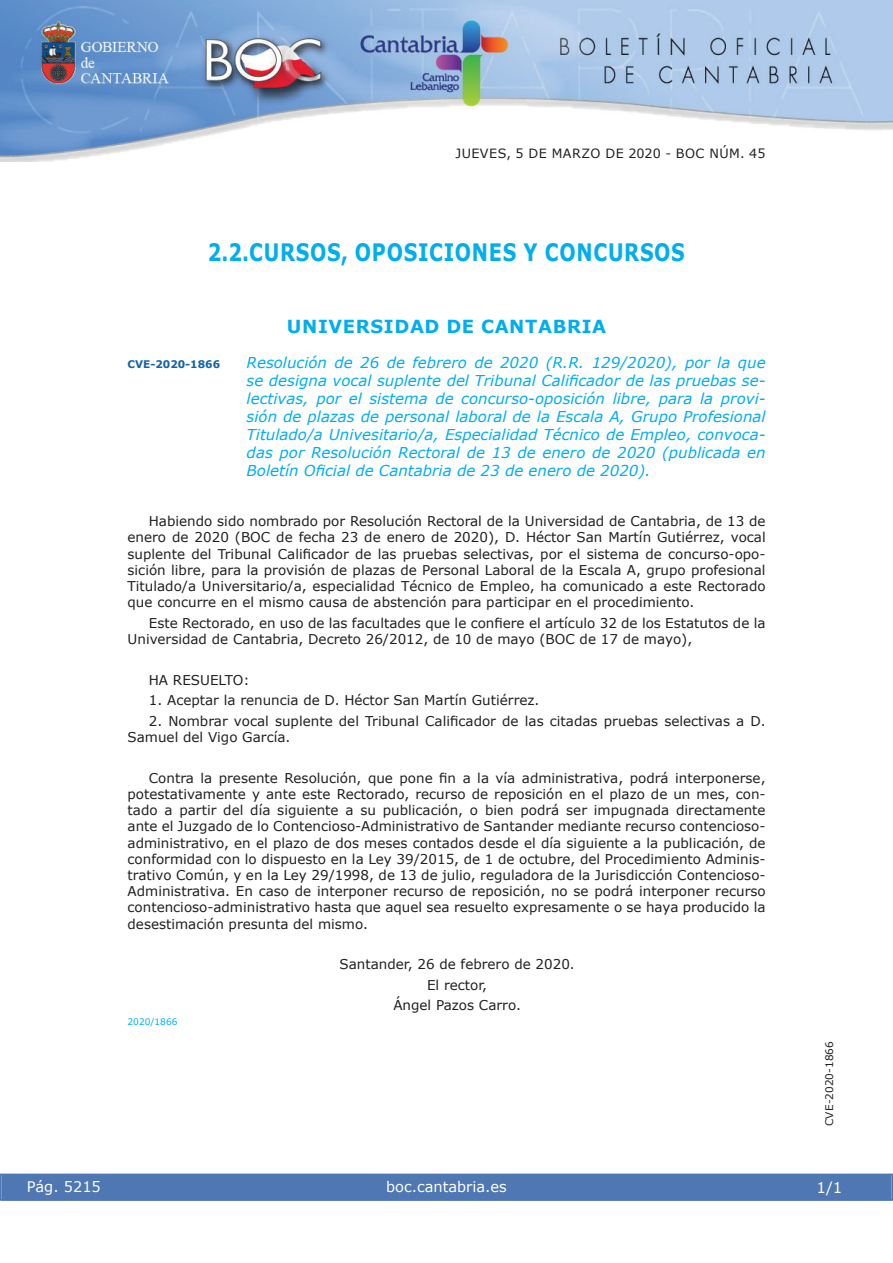
<style>
.page{position:relative;width:893px;height:1263px;background:#fff}
.page>*{position:absolute;margin:0;border:0;box-sizing:border-box;transform-origin:0 0}
.t1{font:700 24px "Verdana";letter-spacing:.035em;color:#00aeef;scale:.8 1}
.t2{font:700 18px "Verdana";letter-spacing:.035em;color:#00aeef}
.t3{font:italic 15px/18px "Verdana";color:#00aeef;text-align:justify}
.t4{font:15px "Verdana";color:#fff}
.t5{font:14.55px "Verdana";color:#fff}
.t6{font:13.5px/16.2px "Verdana";color:#231f20;text-align:justify}
.t7{font:12.75px "Verdana";letter-spacing:.035em;color:#231f20}
.t8{font:10.5px "Verdana";color:#231f20}
.t9{font:700 10.5px "Verdana";color:#1263a9}
.t10{font:9px "Verdana";color:#00aeef}
</style>
<div class="page">
<img style="left:0;top:0;width:893px;height:161px">
<div style="left:1px;top:1174px;width:890px;height:27px;background:#4f77b3"></div>
<div style="left:0;top:1174px;width:893px;height:27px;border:1px solid #4f77b3"></div>
<p class="t7" style="left:455px;top:145px;width:311px">JUEVES, 5 DE MARZO DE 2020 - BOC NÚM. 45</p>
<h1 class="t1" style="left:208px;top:237px;width:598px">2.2.CURSOS, OPOSICIONES Y CONCURSOS</h1>
<h2 class="t2" style="left:287px;top:315px;width:321px">UNIVERSIDAD DE CANTABRIA</h2>
<p class="t9" style="left:128px;top:357px;width:94px">CVE-2020-1866</p>
<p class="t3" style="left:247px;top:353px;width:520px">Resolución de 26 de febrero de 2020 (R.R. 129/2020), por la que se designa vocal suplente del Tribunal Calificador de las pruebas se&shy;lectivas, por el sistema de concurso-oposición libre, para la provi&shy;sión de plazas de personal laboral de la Escala A, Grupo Profesional Titulado/a Univesitario/a, Especialidad Técnico de Empleo, convoca&shy;das por Resolución Rectoral de 13 de enero de 2020 (publicada en Boletín Oficial de Cantabria de 23 de enero de 2020).</p>
<p class="t6" style="left:128px;top:513px;width:640px;text-indent:21px">Habiendo sido nombrado por Resolución Rectoral de la Universidad de Cantabria, de 13 de enero de 2020 (BOC de fecha 23 de enero de 2020), D. Héctor San Martín Gutiérrez, vocal suplente del Tribunal Calificador de las pruebas selectivas, por el sistema de concurso-opo&shy;sición libre, para la provisión de plazas de Personal Laboral de la Escala A, grupo profesional Titulado/a Universitario/a, especialidad Técnico de Empleo, ha comunicado a este Rectorado que concurre en el mismo causa de abstención para participar en el procedimiento.</p>
<p class="t6" style="left:128px;top:614px;width:639px;text-indent:21px">Este Rectorado, en uso de las facultades que le confiere el artículo 32 de los Estatutos de la<br>Universidad de Cantabria, Decreto 26/2012, de 10 de mayo (BOC de 17 de mayo),</p>
<p class="t6" style="left:149px;top:671px;width:102px">HA RESUELTO:</p>
<p class="t6" style="left:149px;top:692px;width:392px">1. Aceptar la renuncia de D. Héctor San Martín Gutiérrez.</p>
<p class="t6" style="left:128px;top:712px;width:639px;text-indent:21px">2. Nombrar vocal suplente del Tribunal Calificador de las citadas pruebas selectivas a D.<br>Samuel del Vigo García.</p>
<p class="t6" style="left:128px;top:769px;width:639px;text-indent:21px">Contra la presente Resolución, que pone fin a la vía administrativa, podrá interponerse, potestativamente y ante este Rectorado, recurso de reposición en el plazo de un mes, con&shy;tado a partir del día siguiente a su publicación, o bien podrá ser impugnada directamente ante el Juzgado de lo Contencioso-Administrativo de Santander mediante recurso contencioso&shy;administrativo, en el plazo de dos meses contados desde el día siguiente a la publicación, de conformidad con lo dispuesto en la Ley 39/2015, de 1 de octubre, del Procedimiento Adminis&shy;trativo Común, y en la Ley 29/1998, de 13 de julio, reguladora de la Jurisdicción Contencioso-Administrativa. En caso de interponer recurso de reposición, no se podrá interponer recurso contencioso-administrativo hasta que aquel sea resuelto expresamente o se haya producido la desestimación presunta del mismo.</p>
<p class="t6" style="left:340px;top:954px;width:237px;line-height:20.4px;text-align:center">Santander, 26 de febrero de 2020.<br>El rector,<br>Ángel Pazos Carro.</p>
<p class="t10" style="left:128px;top:1016px;width:51px">2020/1866</p>
<p class="t5" style="left:27px;top:1177px;width:76px">Pág. 5215</p>
<p class="t5" style="left:386px;top:1178px;width:122px">boc.cantabria.es</p>
<p class="t8" style="left:823px;top:1126px;width:87px;rotate:-90deg">CVE-2020-1866</p>
<p class="t4" style="left:816px;top:1178px;width:27px">1/1</p>
</div>
